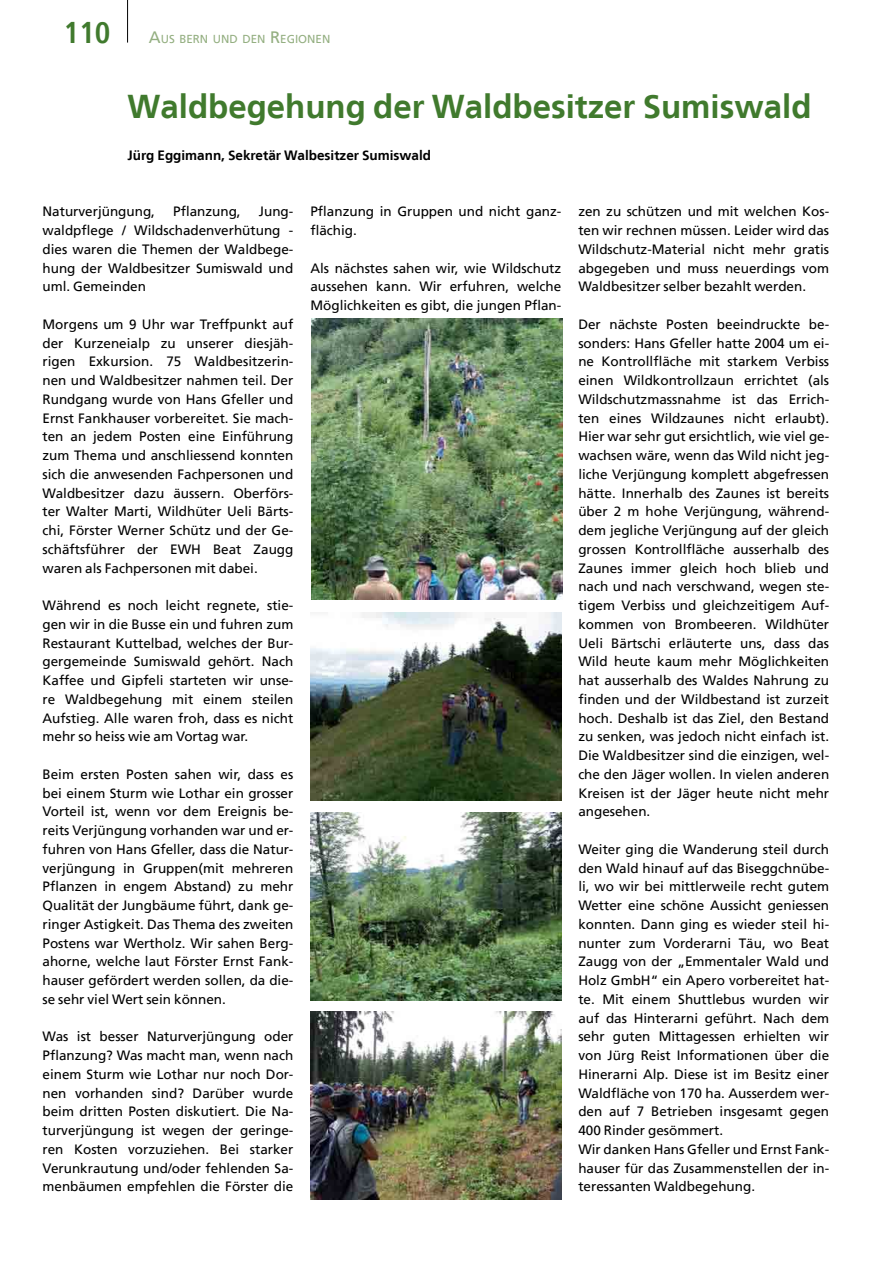
<style>
.page{position:relative;width:893px;height:1263px;background:#fff}
.page>*{position:absolute;margin:0;border:0;box-sizing:border-box;transform-origin:0 0}
.BW_-_Titel{font:700 33px "Frutiger LT";color:#407a2d}
.t1{font:700 condensed 30px "Frutiger LT";color:#407a2d}
.BWB_-_Text_d{font:13.5px/18.8px "Frutiger LT";color:#000;text-align:justify}
.BW_-_Autor{font:700 13.5px "Frutiger LT";color:#000}
.t2{font:11.55px "Frutiger LT";color:#94af81}
.s1{font-size:16.5px}
</style>
<div class="page">
<hr style="left:127px;top:0;width:1px;height:43px;background:#000">
<img style="left:310px;top:1011px;width:251px;height:188px">
<img style="left:310px;top:812px;width:251px;height:188px">
<img style="left:310px;top:612px;width:251px;height:188px">
<img style="left:311px;top:319px;width:251px;height:280px">
<h2 class="t1" style="left:64px;top:14px;width:48px">110</h2>
<p class="t2" style="left:149px;top:32px;width:183px"><span class="s1">A</span>US BERN UND DEN <span class="s1">R</span>EGIONEN</p>
<p class="BW_-_Titel" style="left:128px;top:87px;width:685px">Waldbegehung der Waldbesitzer Sumiswald</p>
<p class="BW_-_Autor" style="left:128px;top:148px;width:305px">Jürg Eggimann, Sekretär Walbesitzer Sumiswald</p>
<p class="BWB_-_Text_d" style="left:43px;top:202px;width:114px">Naturverjüngung,</p>
<p class="BWB_-_Text_d" style="left:173px;top:202px;width:69px">Pflanzung,</p>
<p class="BWB_-_Text_d" style="left:43px;top:202px;width:252px;text-indent:216px">Jung&shy;waldpflege / Wildschadenverhütung - dies waren die Themen der Waldbege&shy;hung der Waldbesitzer Sumiswald und uml. Gemeinden</p>
<p class="BWB_-_Text_d" style="left:43px;top:315px;width:252px">Morgens um 9 Uhr war Treffpunkt auf der Kurzeneialp zu unserer diesjäh&shy;rigen Exkursion. 75 Waldbesitzerin&shy;nen und Waldbesitzer nahmen teil. Der Rundgang wurde von Hans Gfeller und Ernst Fankhauser vorbereitet. Sie mach&shy;ten an jedem Posten eine Einführung zum Thema und anschliessend konnten sich die anwesenden Fachpersonen und Waldbesitzer dazu äussern. Oberförs&shy;ter Walter Marti, Wildhüter Ueli Bärts&shy;chi, Förster Werner Schütz und der Ge&shy;schäftsführer der EWH Beat Zaugg waren als Fachpersonen mit dabei.</p>
<p class="BWB_-_Text_d" style="left:43px;top:596px;width:252px">Während es noch leicht regnete, stie&shy;gen wir in die Busse ein und fuhren zum Restaurant Kuttelbad, welches der Bur&shy;gergemeinde Sumiswald gehört. Nach Kaffee und Gipfeli starteten wir unse&shy;re Waldbegehung mit einem steilen Aufstieg. Alle waren froh, dass es nicht mehr so heiss wie am Vortag war.</p>
<p class="BWB_-_Text_d" style="left:43px;top:765px;width:252px">Beim ersten Posten sahen wir, dass es bei einem Sturm wie Lothar ein grosser Vorteil ist, wenn vor dem Ereignis be&shy;reits Verjüngung vorhanden war und er&shy;fuhren von Hans Gfeller, dass die Natur&shy;verjüngung in Gruppen(mit mehreren Pflanzen in engem Abstand) zu mehr Qualität der Jungbäume führt, dank ge&shy;ringer Astigkeit. Das Thema des zweiten Postens war Wertholz. Wir sahen Berg&shy;ahorne, welche laut Förster Ernst Fank&shy;hauser gefördert werden sollen, da die&shy;se sehr viel Wert sein können.</p>
<p class="BWB_-_Text_d" style="left:43px;top:1027px;width:252px">Was ist besser Naturverjüngung oder Pflanzung? Was macht man, wenn nach einem Sturm wie Lothar nur noch Dor&shy;nen vorhanden sind? Darüber wurde beim dritten Posten diskutiert. Die Na&shy;turverjüngung ist wegen der geringe&shy;ren Kosten vorzuziehen. Bei starker Verunkrautung und/oder fehlenden Sa&shy;menbäumen empfehlen die Förster die</p>
<p class="BWB_-_Text_d" style="left:310px;top:202px;width:252px">Pflanzung in Gruppen und nicht ganz&shy;flächig.</p>
<p class="BWB_-_Text_d" style="left:310px;top:259px;width:252px">Als nächstes sahen wir, wie Wildschutz aussehen kann. Wir erfuhren, welche Möglichkeiten es gibt, die jungen Pflan-</p>
<p class="BWB_-_Text_d" style="left:578px;top:202px;width:252px">zen zu schützen und mit welchen Kos&shy;ten wir rechnen müssen. Leider wird das Wildschutz-Material nicht mehr gratis abgegeben und muss neuerdings vom Waldbesitzer selber bezahlt werden.</p>
<p class="BWB_-_Text_d" style="left:578px;top:315px;width:252px">Der nächste Posten beeindruckte be&shy;sonders: Hans Gfeller hatte 2004 um ei&shy;ne Kontrollfläche mit starkem Verbiss einen Wildkontrollzaun errichtet (als Wildschutzmassnahme ist das Errich&shy;ten eines Wildzaunes nicht erlaubt).<br>Hier war sehr gut ersichtlich, wie viel ge&shy;wachsen wäre, wenn das Wild nicht jeg&shy;liche Verjüngung komplett abgefressen hätte. Innerhalb des Zaunes ist bereits über 2 m hohe Verjüngung, während&shy;dem jegliche Verjüngung auf der gleich grossen Kontrollfläche ausserhalb des Zaunes immer gleich hoch blieb und nach und nach verschwand, wegen ste&shy;tigem Verbiss und gleichzeitigem Auf&shy;kommen von Brombeeren. Wildhüter Ueli Bärtschi erläuterte uns, dass das Wild heute kaum mehr Möglichkeiten hat ausserhalb des Waldes Nahrung zu finden und der Wildbestand ist zurzeit hoch. Deshalb ist das Ziel, den Bestand zu senken, was jedoch nicht einfach ist.<br>Die Waldbesitzer sind die einzigen, wel&shy;che den Jäger wollen. In vielen anderen Kreisen ist der Jäger heute nicht mehr angesehen.</p>
<p class="BWB_-_Text_d" style="left:578px;top:840px;width:252px">Weiter ging die Wanderung steil durch den Wald hinauf auf das Biseggchnübe&shy;li, wo wir bei mittlerweile recht gutem Wetter eine schöne Aussicht geniessen konnten. Dann ging es wieder steil hi&shy;nunter zum Vorderarni Täu, wo Beat Zaugg von der „Emmentaler Wald und Holz GmbH“ ein Apero vorbereitet hat&shy;te. Mit einem Shuttlebus wurden wir auf das Hinterarni geführt. Nach dem sehr guten Mittagessen erhielten wir von Jürg Reist Informationen über die Hinerarni Alp. Diese ist im Besitz einer Waldfläche von 170 ha. Ausserdem wer&shy;den auf 7 Betrieben insgesamt gegen 400 Rinder gesömmert.</p>
<p class="BWB_-_Text_d" style="left:578px;top:1140px;width:252px">Wir danken Hans Gfeller und Ernst Fank&shy;hauser für das Zusammenstellen der in&shy;teressanten Waldbegehung.</p>
</div>
